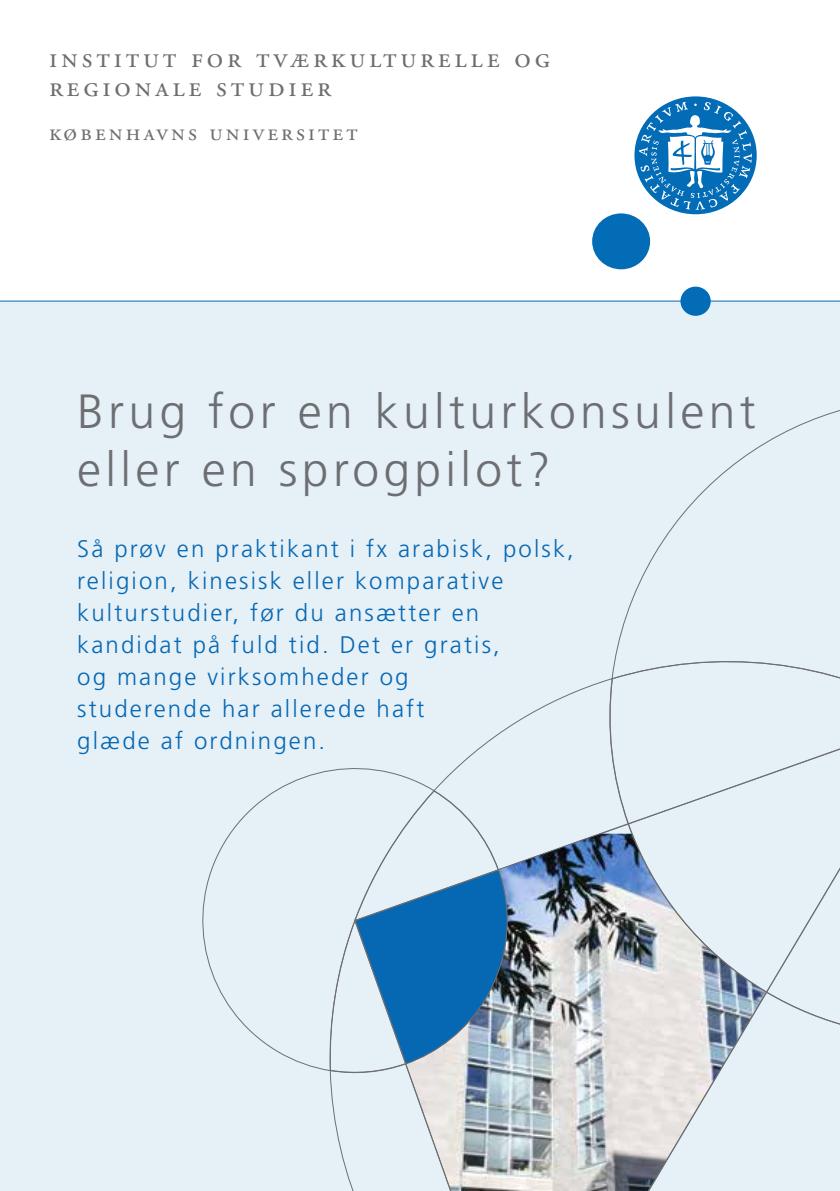
<style>
.page{position:relative;width:840px;height:1191px;background:#fff}
.page>*{position:absolute;margin:0;border:0;box-sizing:border-box;transform-origin:0 0}
.t1{font:300 48px/57.6px "Frutiger LT Std";letter-spacing:.09em;color:#6d6e71}
.t2{font:29px/28px "Adobe Garamond Pro";letter-spacing:.13em;color:#6d6e71}
.t3{font:300 24px/32px "Frutiger LT Std";letter-spacing:.09em;color:#0668b3}
.t4{font:24px "Adobe Garamond Pro";letter-spacing:.13em;color:#6d6e71}
</style>
<div class="page">
<div style="left:0;top:301px;width:839px;height:890px;background:#e6f0f7"></div>
<svg style="left:617px;top:410px;width:222px;height:237px"></svg>
<svg style="left:202px;top:770px;width:126px;height:301px"></svg>
<svg style="left:628px;top:992px;width:137px;height:199px"></svg>
<svg style="left:628px;top:824px;width:137px;height:168px"></svg>
<svg style="left:765px;top:869px;width:74px;height:156px"></svg>
<svg style="left:611px;top:647px;width:228px;height:177px"></svg>
<svg style="left:328px;top:678px;width:300px;height:513px"></svg>
<hr style="left:0;top:300px;width:839px;height:1px;background:#0668b3">
<div style="left:591px;top:213px;width:58px;height:56px;background:#036cb6;border-radius:50%"></div>
<div style="left:680px;top:287px;width:30px;height:29px;background:#036cb6;border-radius:50%"></div>
<div style="left:634px;top:96px;width:122px;height:118px;background:#036cb6;border-radius:50%"></div>
<svg style="left:638px;top:102px;width:113px;height:108px"></svg>
<p class="t2" style="left:49px;top:45px;width:502px">institut for tværkulturelle og regionale studier</p>
<p class="t4" style="left:49px;top:117px;width:310px">københavns universitet</p>
<h1 class="t1" style="left:77px;top:384px;width:679px">Brug for en kulturkonsulent eller en sprogpilot?</h1>
<p class="t3" style="left:77px;top:533px;width:498px">Så prøv en praktikant i fx arabisk, polsk, religion, kinesisk eller komparative kulturstudier, før du ansætter en kandidat på fuld tid. Det er gratis,<br>og mange virksomheder og<br>studerende har allerede haft<br>glæde af ordningen.</p>
</div>
